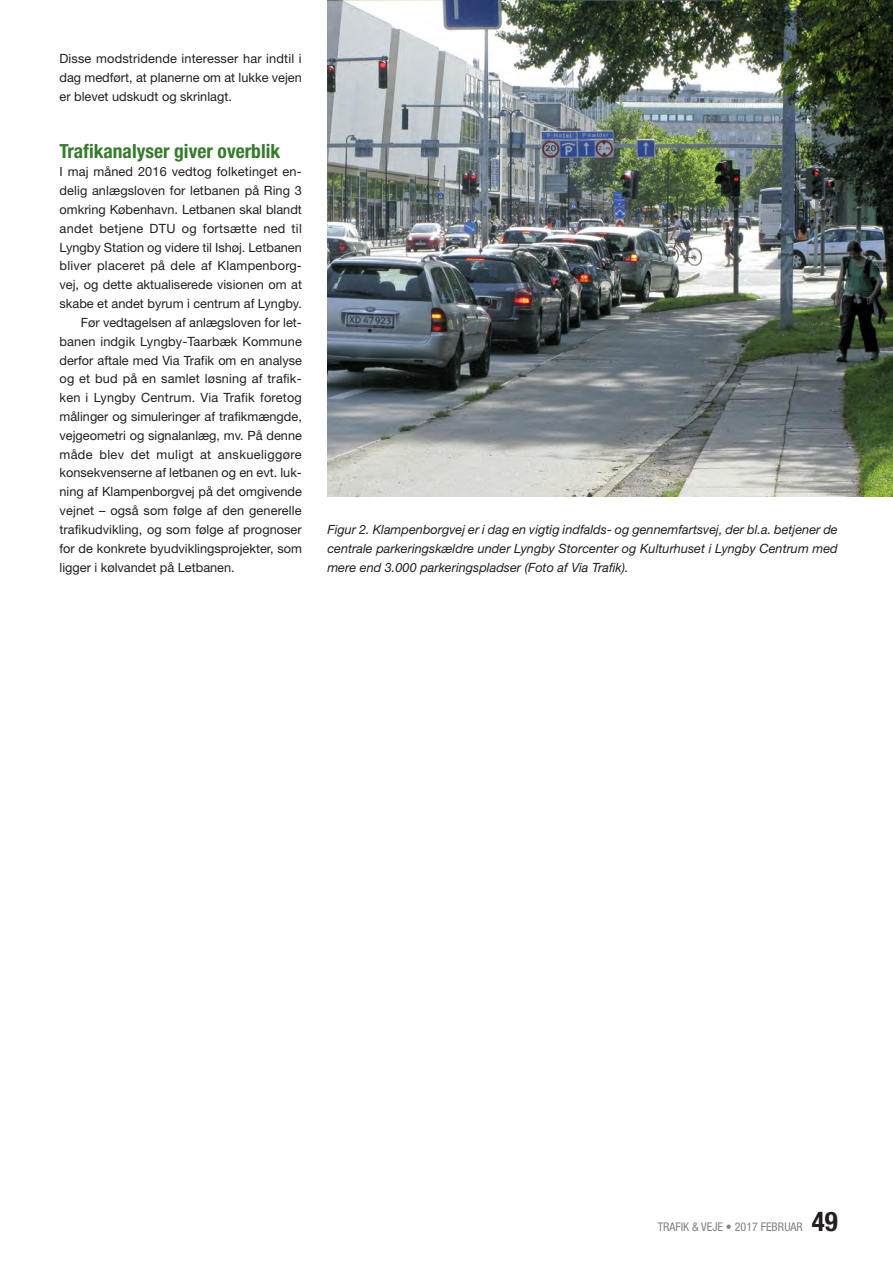
<style>
.page{position:relative;width:893px;height:1263px;background:#fff}
.page>*{position:absolute;margin:0;border:0;box-sizing:border-box;transform-origin:0 0}
.brødtekst{font:700 condensed 27px "Helvetica Neue";color:#231f20}
.mellemrubrik_grøn{font:700 condensed 19.5px "Helvetica Neue";color:#357b2b}
.brød_indryk{font:12.75px/18.8px "Helvetica Neue";color:#231f20;text-align:justify}
.brødtekst-2{font:12.75px/18.8px "Helvetica Neue";color:#231f20;text-align:justify}
.Billedtekst{font:italic 12.75px/18.8px "Helvetica Neue";color:#231f20;text-align:justify}
.brødtekst-3{font:condensed 12px "Helvetica Neue";color:#808285}
</style>
<div class="page">
<img style="left:327px;top:0;width:566px;height:496px">
<p class="brød_indryk" style="left:60px;top:49px;width:244px">Disse modstridende interesser har indtil i dag medført, at planerne om at lukke vejen er blevet udskudt og skrinlagt.</p>
<p class="mellemrubrik_grøn" style="left:60px;top:139px;width:222px">Trafikanalyser giver overblik</p>
<p class="brødtekst-2" style="left:60px;top:162px;width:244px">I maj måned 2016 vedtog folketinget en&shy;delig anlægsloven for letbanen på Ring 3 omkring København. Letbanen skal blandt andet betjene DTU og fortsætte ned til Lyngby Station og videre til Ishøj. Letbanen bliver placeret på dele af Klampenborg&shy;vej, og dette aktualiserede visionen om at skabe et andet byrum i centrum af Lyngby.</p>
<p class="brød_indryk" style="left:60px;top:313px;width:244px;text-indent:21px">Før vedtagelsen af anlægsloven for let&shy;banen indgik Lyngby-Taarbæk Kommune derfor aftale med Via Trafik om en analyse og et bud på en samlet løsning af trafik&shy;ken i Lyngby Centrum. Via Trafik foretog målinger og simuleringer af trafikmængde, vejgeometri og signalanlæg, mv. På denne måde blev det muligt at anskueliggøre konsekvenserne af letbanen og en evt. luk&shy;ning af Klampenborgvej på det omgivende vejnet – også som følge af den generelle trafikudvikling, og som følge af prognoser for de konkrete byudviklingsprojekter, som ligger i kølvandet på Letbanen.</p>
<p class="Billedtekst" style="left:327px;top:520px;width:512px">Figur 2. Klampenborgvej er i dag en vigtig indfalds- og gennemfartsvej, der bl.a. betjener de centrale parkeringskældre under Lyngby Storcenter og Kulturhuset i Lyngby Centrum med mere end 3.000 parkeringspladser (Foto af Via Trafik).</p>
<p class="brødtekst-3" style="left:658px;top:1219px;width:147px">TRAFIK &amp; VEJE • 2017 FEBRUAR</p>
<p class="brødtekst" style="left:812px;top:1205px;width:27px">49</p>
</div>
